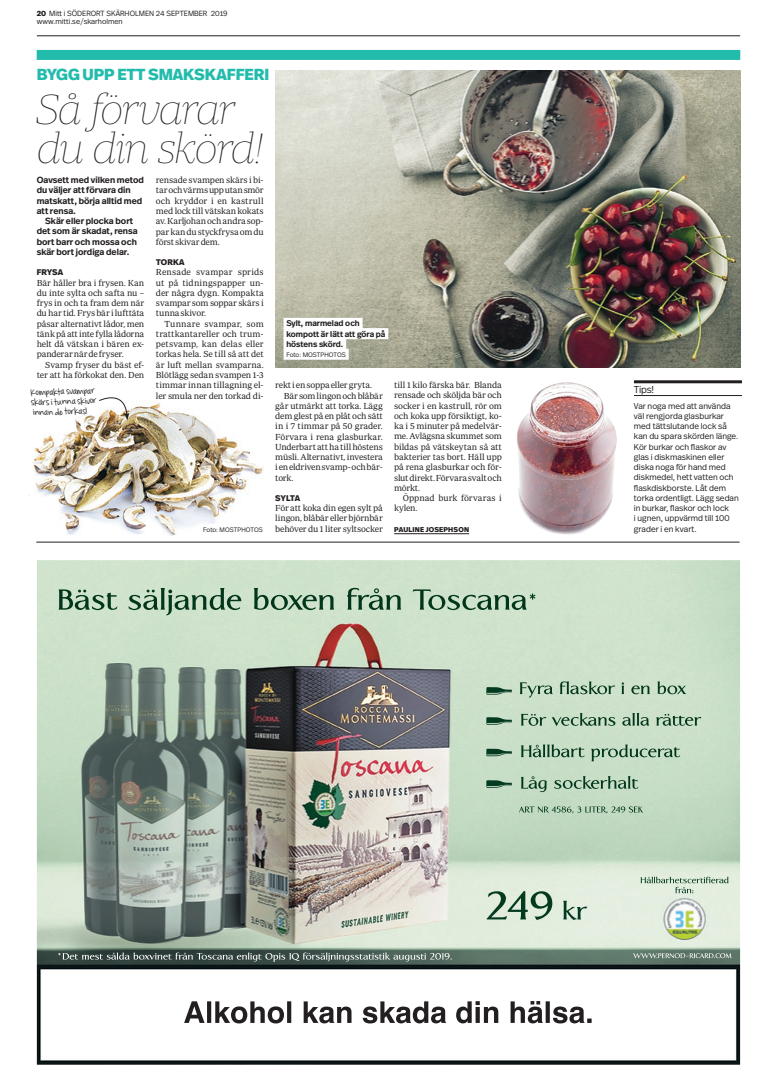
<style>
.page{position:relative;width:777px;height:1075px;background:#fff}
.page>*{position:absolute;margin:0;border:0;box-sizing:border-box;transform-origin:0 0}
.t1{font:italic 100 43px/38.7px "Periodico Display";letter-spacing:-.06em;color:#231f20}
.t2{font:800 16px "Real Head OT";color:#22bcac}
.t3{font:300 10px "Real Head OT";color:#231f20}
.t4{font:8.9px/10.3px "Periodico Text Lg";letter-spacing:-.015em;color:#231f20;text-align:justify}
.t5{font:600 8.9px/10.3px "Real Head OT";letter-spacing:.005em;color:#231f20}
.t6{font:8.9px/10.3px "Periodico Text Lg";letter-spacing:.005em;color:#231f20}
.t7{font:300 8.5px/10.3px "Real Head OT";color:#231f20}
.t8{font:600 8.2px/10.2px "Real Head OT";color:#231f20}
.t9{font:800 8.2px "Real Head OT";letter-spacing:.025em;color:#231f20}
.t10{font:8px/10px "KG Feeling 22";color:#231f20}
.t11{font:300 7.5px/8px "Real Head OT";color:#231f20}
.t12{font:800 7px "Real Head OT";letter-spacing:.03em;color:#231f20}
.t13{font:300 6.5px "Real Head OT";color:#231f20}
.s1{font-weight:800}
</style>
<div class="page">
<hr style="left:37px;top:36px;width:703px;height:1px;background:#231f20">
<img style="left:28px;top:403px;width:236px;height:133px">
<div style="left:37px;top:50px;width:703px;height:10px;background:#22bcac"></div>
<hr style="left:36px;top:542px;width:703px;height:1px;background:#231f20">
<img style="left:275px;top:70px;width:465px;height:298px">
<hr style="left:634px;top:380px;width:108px;height:3px;background:#231f20">
<hr style="left:634px;top:395px;width:108px;height:1px;background:#231f20">
<hr style="left:394px;top:534px;width:75px;height:1px;background:#231f20">
<img style="left:517px;top:382px;width:100px;height:153px">
<div style="left:283px;top:318px;width:79px;height:11px;background:#fff"></div>
<div style="left:283px;top:328px;width:105px;height:11px;background:#fff"></div>
<div style="left:283px;top:338px;width:63px;height:11px;background:#fff"></div>
<div style="left:283px;top:349px;width:66px;height:11px;background:#fff"></div>
<svg style="left:98px;top:397px;width:31px;height:23px"></svg>
<div style="left:200px;top:524px;width:66px;height:11px;background:#fff"></div>
<img style="left:37px;top:560px;width:703px;height:505px">
<svg style="left:520px;top:681px;width:166px;height:17px;background:#a8c2aa"></svg>
<svg style="left:521px;top:713px;width:180px;height:13px;background:#99b69e"></svg>
<svg style="left:521px;top:776px;width:117px;height:16px;background:#9bb8a0"></svg>
<svg style="left:521px;top:745px;width:159px;height:16px;background:#9cb8a0"></svg>
<svg style="left:486px;top:687px;width:26px;height:8px"></svg>
<svg style="left:486px;top:717px;width:26px;height:8px"></svg>
<svg style="left:486px;top:749px;width:26px;height:7px"></svg>
<svg style="left:486px;top:780px;width:26px;height:8px"></svg>
<svg style="left:184px;top:1001px;width:407px;height:22px"></svg>
<img style="left:638px;top:873px;width:93px;height:68px">
<svg style="left:59px;top:588px;width:476px;height:27px;background:#a2bda5"></svg>
<svg style="left:486px;top:891px;width:66px;height:29px;background:#9ab3a0"></svg>
<svg style="left:563px;top:901px;width:24px;height:19px"></svg>
<svg style="left:58px;top:952px;width:394px;height:10px;background:#5d6c67"></svg>
<svg style="left:519px;top:806px;width:124px;height:7px"></svg>
<svg style="left:633px;top:953px;width:98px;height:5px"></svg>
<svg style="left:640px;top:877px;width:88px;height:16px"></svg>
<p class="t11" style="left:37px;top:10px;width:192px"><span class="s1">20</span> Mitt i SÖDERORT SKÄRHOLMEN 24 SEPTEMBER 2019 www.mitti.se/skarholmen</p>
<h2 class="t2" style="left:37px;top:64px;width:234px">BYGG UPP ETT SMAKSKAFFERI</h2>
<h1 class="t1" style="left:37px;top:90px;width:229px">Så förvarar du din skörd!</h1>
<p class="t5" style="left:37px;top:175px;width:109px">Oavsett med vilken metod du väljer att förvara din matskatt, börja alltid med att rensa.</p>
<p class="t5" style="left:37px;top:216px;width:102px;text-indent:8px">Skär eller plocka bort det som är skadat, rensa bort barr och mossa och skär bort jordiga delar.</p>
<p class="t9" style="left:37px;top:267px;width:28px">FRYSA</p>
<p class="t4" style="left:37px;top:277px;width:109px">Bär håller bra i frysen. Kan du inte sylta och safta nu – frys in och ta fram dem när du har tid. Frys bär i lufttäta påsar alternativt lådor, men tänk på att inte fylla lådorna helt då vätskan i bären ex&shy;panderar när de fryser.</p>
<p class="t4" style="left:37px;top:359px;width:109px;text-align:right">Svamp fryser du bäst ef&shy;ter att ha förkokat den. Den</p>
<p class="t4" style="left:156px;top:175px;width:109px">rensade svampen skärs i bi&shy;tar och värms upp utan smör och kryddor i en kastrull med lock till vätskan kokats av. Karljohan och andra sop&shy;par kan du styckfrysa om du först skivar dem.</p>
<p class="t9" style="left:156px;top:257px;width:30px">TORKA</p>
<p class="t4" style="left:156px;top:267px;width:109px">Rensade svampar sprids ut på tidningspapper un&shy;der några dygn. Kompakta svampar som soppar skärs i tunna skivor.</p>
<p class="t4" style="left:156px;top:318px;width:109px;text-indent:8px">Tunnare svampar, som trattkantareller och trum&shy;petsvamp, kan delas eller torkas hela. Se till så att det är luft mellan svamparna.<br>Blötlägg sedan svampen 1-3 timmar innan tillagning el&shy;ler smula ner den torkad di-</p>
<p class="t8" style="left:286px;top:318px;width:101px">Sylt, marmelad och kompott är lätt att göra på höstens skörd.</p>
<p class="t13" style="left:286px;top:351px;width:61px">Foto: mosTphoTos</p>
<p class="t4" style="left:275px;top:380px;width:98px">rekt i en soppa eller gryta.</p>
<p class="t4" style="left:284px;top:390px;width:100px">Bär som lingon och blåbär</p>
<p class="t4" style="left:275px;top:400px;width:109px">går utmärkt att torka. Lägg</p>
<p class="t4" style="left:275px;top:411px;width:109px">dem glest på en plåt och sätt</p>
<p class="t4" style="left:275px;top:421px;width:109px">in i 7 timmar på 50 grader.</p>
<p class="t4" style="left:275px;top:431px;width:109px">Förvara i rena glasburkar.</p>
<p class="t4" style="left:275px;top:441px;width:109px">Underbart att ha till höstens</p>
<p class="t4" style="left:275px;top:452px;width:109px">müsli. Alternativt, investera</p>
<p class="t4" style="left:275px;top:462px;width:109px">i en eldriven svamp- och bär-</p>
<p class="t4" style="left:275px;top:472px;width:20px">tork.</p>
<p class="t9" style="left:275px;top:493px;width:26px">SYLTA</p>
<p class="t4" style="left:275px;top:503px;width:109px">För att koka din egen sylt på lingon, blåbär eller björnbär behöver du 1 liter syltsocker</p>
<p class="t10" style="left:31px;top:388px;width:67px;rotate:-2deg">Kompakta svampar skärs i tunna skivor innan de torkas!</p>
<p class="t13" style="left:203px;top:526px;width:61px">Foto: mosTphoTos</p>
<p class="t4" style="left:394px;top:380px;width:109px">till 1 kilo färska bär. Blanda rensade och sköljda bär och socker i en kastrull, rör om och koka upp försiktigt, ko&shy;ka i 5 minuter på medelvär&shy;me. Avlägsna skummet som bildas på vätskeytan så att bakterier tas bort. Häll upp på rena glasburkar och för&shy;slut direkt. Förvara svalt och mörkt.</p>
<p class="t6" style="left:394px;top:493px;width:109px;text-indent:8px">Öppnad burk förvaras i kylen.</p>
<p class="t12" style="left:394px;top:525px;width:76px">PAULINE JOSEPHSON</p>
<p class="t3" style="left:634px;top:383px;width:21px">Tips!</p>
<p class="t7" style="left:634px;top:401px;width:106px">Var noga med att använda väl rengjorda glasburkar med tättslutande lock så kan du spara skörden länge.<br>Kör burkar och flaskor av glas i diskmaskinen eller diska noga för hand med diskmedel, hett vatten och flaskdiskborste. Låt dem torka ordentligt. Lägg sedan in burkar, flaskor och lock<br>i ugnen, uppvärmd till 100 grader i en kvart.</p>
</div>
